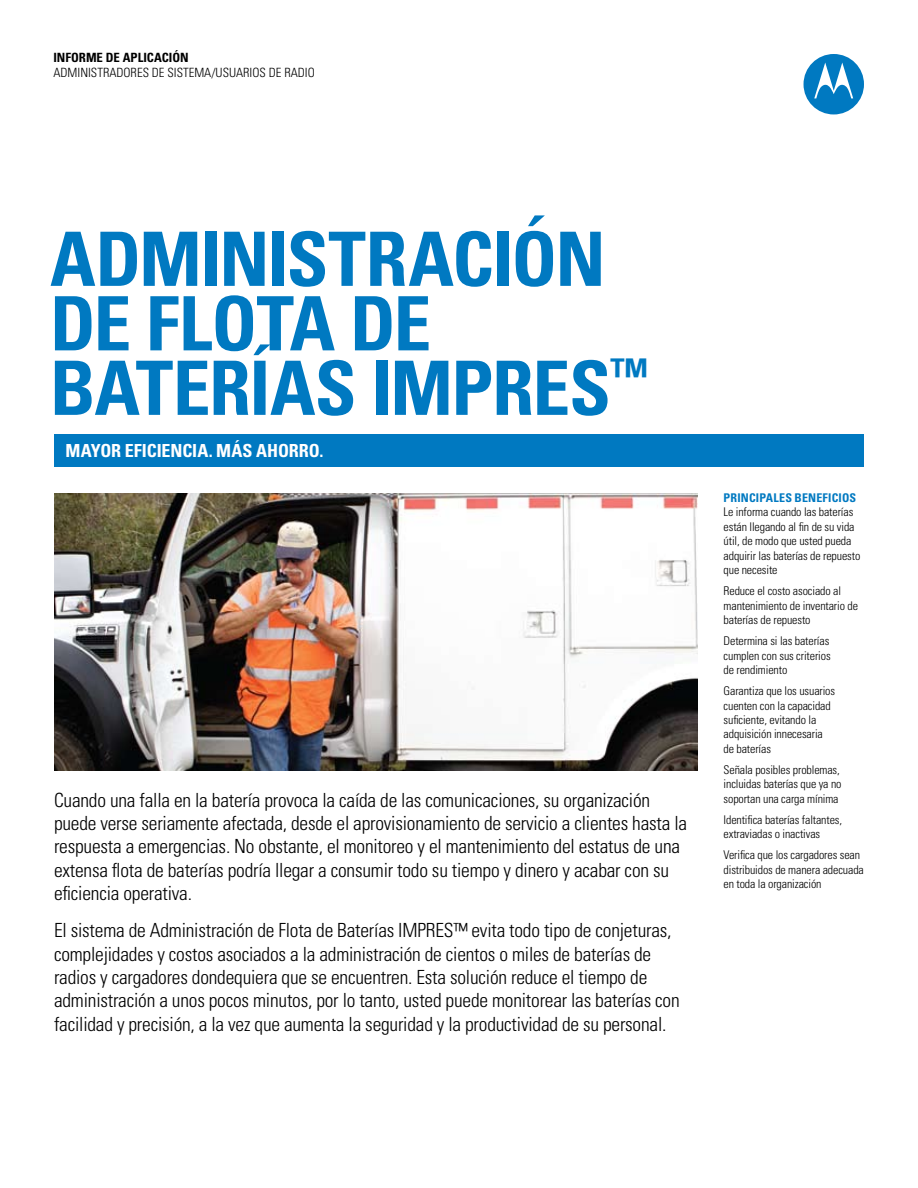
<style>
.page{position:relative;width:918px;height:1188px;background:#fff}
.page>*{position:absolute;margin:0;border:0;box-sizing:border-box;transform-origin:0 0}
.t1{font:700 condensed 75px/64.5px "Univers LT Std";letter-spacing:-.02em;color:#0079c1}
.t2{font:300 condensed 19.5px/23.4px "Univers LT Std";letter-spacing:-.01em;color:#000}
.t3{font:700 condensed 18px "Univers LT Std";letter-spacing:-.005em;color:#fff}
.t4{font:300 condensed 12.75px "Univers LT Std";color:#000}
.t5{font:700 condensed 12.75px "Univers LT Std";color:#000}
.t6{font:300 condensed 12px/14.4px "Univers LT Std";letter-spacing:-.01em;color:#000}
.t7{font:700 condensed 12px "Univers LT Std";letter-spacing:.015em;color:#0079c1}
</style>
<div class="page">
<div style="left:54px;top:435px;width:810px;height:32px;background:#0079c1"></div>
<svg style="left:804px;top:54px;width:60px;height:60px"></svg>
<img style="left:54px;top:493px;width:643px;height:277px">
<p class="t5" style="left:53px;top:50px;width:137px">INFORME DE APLICACIÓN</p>
<p class="t4" style="left:53px;top:65px;width:263px">ADMINISTRADORES DE SISTEMA/USUARIOS DE RADIO</p>
<h1 class="t1" style="left:50px;top:227px;width:600px">ADMINISTRACIÓN<br>DE FLOTA DE<br>BATERÍAS IMPRES<sup>™</sup></h1>
<p class="t3" style="left:66px;top:439px;width:259px">MAYOR EFICIENCIA. MÁS AHORRO.</p>
<p class="t2" style="left:54px;top:788px;width:635px">Cuando una falla en la batería provoca la caída de las comunicaciones, su organización puede verse seriamente afectada, desde el aprovisionamiento de servicio a clientes hasta la respuesta a emergencias. No obstante, el monitoreo y el mantenimiento del estatus de una extensa flota de baterías podría llegar a consumir todo su tiempo y dinero y acabar con su eficiencia operativa.</p>
<p class="t2" style="left:54px;top:919px;width:627px">El sistema de Administración de Flota de Baterías IMPRES™ evita todo tipo de conjeturas, complejidades y costos asociados a la administración de cientos o miles de baterías de radios y cargadores dondequiera que se encuentren. Esta solución reduce el tiempo de administración a unos pocos minutos, por lo tanto, usted puede monitorear las baterías con facilidad y precisión, a la vez que aumenta la seguridad y la productividad de su personal.</p>
<p class="t7" style="left:724px;top:490px;width:134px">PRINCIPALES BENEFICIOS</p>
<p class="t6" style="left:724px;top:505px;width:138px">Le informa cuando las baterías están llegando al fin de su vida útil, de modo que usted pueda adquirir las baterías de repuesto que necesite</p>
<p class="t6" style="left:724px;top:584px;width:136px">Reduce el costo asociado al mantenimiento de inventario de baterías de repuesto</p>
<p class="t6" style="left:724px;top:634px;width:109px;text-align:justify">Determina si las baterías cumplen con sus criterios de rendimiento</p>
<p class="t6" style="left:724px;top:684px;width:113px">Garantiza que los usuarios cuenten con la capacidad suficiente, evitando la adquisición innecesaria de baterías</p>
<p class="t6" style="left:724px;top:762px;width:120px">Señala posibles problemas, incluidas baterías que ya no soportan una carga mínima</p>
<p class="t6" style="left:724px;top:812px;width:120px">Identifica baterías faltantes, extraviadas o inactivas</p>
<p class="t6" style="left:724px;top:848px;width:142px">Verifica que los cargadores sean distribuidos de manera adecuada en toda la organización</p>
</div>
